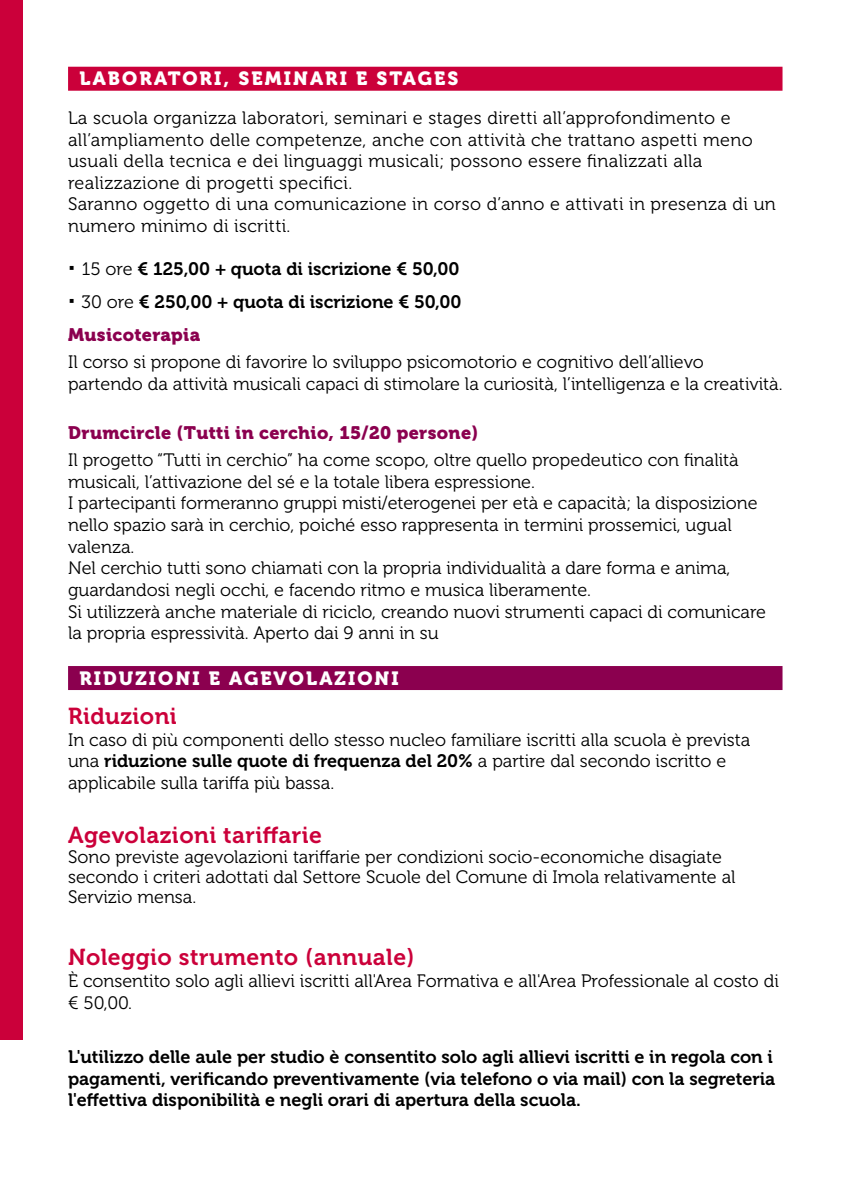
<style>
.page{position:relative;width:851px;height:1191px;background:#fff}
.page>*{position:absolute;margin:0;border:0;box-sizing:border-box;transform-origin:0 0}
.t1{font:23px "Museo 700";letter-spacing:.02em;color:#cb003a}
.t2{font:19px "Museo 900";letter-spacing:.11em;color:#fff}
.t3{font:18px/21.6px "Museo 300";color:#000}
.t4{font:18px/21.6px "Museo 700";color:#000}
.t5{font:18px/21.6px "Museo 300";letter-spacing:.02em;color:#000}
.t6{font:18px "Museo 900";letter-spacing:.02em;color:#8b004f}
.s1{font-family:"Museo 900";font-size:24px}
.s2{font-family:"Museo 300"}
</style>
<div class="page">
<div style="left:68px;top:67px;width:714px;height:24px;background:#cb003a"></div>
<div style="left:68px;top:666px;width:714px;height:24px;background:#8b004f"></div>
<div style="left:0;top:0;width:22px;height:1039px;background:#cb003a"></div>
<p class="t2" style="left:79px;top:68px;width:380px">LABORATORI, SEMINARI E STAGES</p>
<p class="t5" style="left:68px;top:107px;width:709px">La scuola organizza laboratori, seminari e stages diretti all’approfondimento e all’ampliamento delle competenze, anche con attività che trattano aspetti meno usuali della tecnica e dei linguaggi musicali; possono essere finalizzati alla realizzazione di progetti specifici.<br>Saranno oggetto di una comunicazione in corso d’anno e attivati in presenza di un numero minimo di iscritti.</p>
<p class="t4" style="left:68px;top:253px;width:395px;line-height:33px"><span class="s1">·</span> <span class="s2">15 ore</span> € 125,00 + quota di iscrizione € 50,00 <span class="s1">·</span> <span class="s2">30 ore</span> € 250,00 + quota di iscrizione € 50,00</p>
<p class="t6" style="left:68px;top:325px;width:134px">Musicoterapia</p>
<p class="t3" style="left:68px;top:352px;width:716px">Il corso si propone di favorire lo sviluppo psicomotorio e cognitivo dell’allievo partendo da attività musicali capaci di stimolare la curiosità, l’intelligenza e la creatività.</p>
<p class="t6" style="left:68px;top:422px;width:412px">Drumcircle (Tutti in cerchio, 15/20 persone)</p>
<p class="t3" style="left:68px;top:449px;width:699px">Il progetto “Tutti in cerchio” ha come scopo, oltre quello propedeutico con finalità musicali, l’attivazione del sé e la totale libera espressione.<br>I partecipanti formeranno gruppi misti/eterogenei per età e capacità; la disposizione nello spazio sarà in cerchio, poiché esso rappresenta in termini prossemici, ugual valenza.<br>Nel cerchio tutti sono chiamati con la propria individualità a dare forma e anima, guardandosi negli occhi, e facendo ritmo e musica liberamente.<br>Si utilizzerà anche materiale di riciclo, creando nuovi strumenti capaci di comunicare la propria espressività. Aperto dai 9 anni in su</p>
<p class="t2" style="left:79px;top:667px;width:321px">RIDUZIONI E AGEVOLAZIONI</p>
<p class="t1" style="left:68px;top:703px;width:110px">Riduzioni</p>
<p class="t3" style="left:68px;top:729px;width:683px">In caso di più componenti dello stesso nucleo familiare iscritti alla scuola è prevista</p>
<p class="t4" style="left:68px;top:750px;width:659px"><span class="s2">una</span> riduzione sulle quote di frequenza del 20% <span class="s2">a partire dal secondo iscritto e</span></p>
<p class="t3" style="left:68px;top:772px;width:267px">applicabile sulla tariffa più bassa.</p>
<p class="t1" style="left:68px;top:821px;width:255px">Agevolazioni tariffarie</p>
<p class="t3" style="left:68px;top:846px;width:669px;line-height:20px">Sono previste agevolazioni tariffarie per condizioni socio-economiche disagiate secondo i criteri adottati dal Settore Scuole del Comune di Imola relativamente al<br>Servizio mensa.</p>
<p class="t1" style="left:68px;top:944px;width:348px">Noleggio strumento (annuale)</p>
<p class="t3" style="left:68px;top:970px;width:712px">È consentito solo agli allievi iscritti all'Area Formativa e all'Area Professionale al costo di € 50,00.</p>
<p class="t4" style="left:68px;top:1046px;width:708px">L'utilizzo delle aule per studio è consentito solo agli allievi iscritti e in regola con i pagamenti, verificando preventivamente (via telefono o via mail) con la segreteria l'effettiva disponibilità e negli orari di apertura della scuola.</p>
</div>
